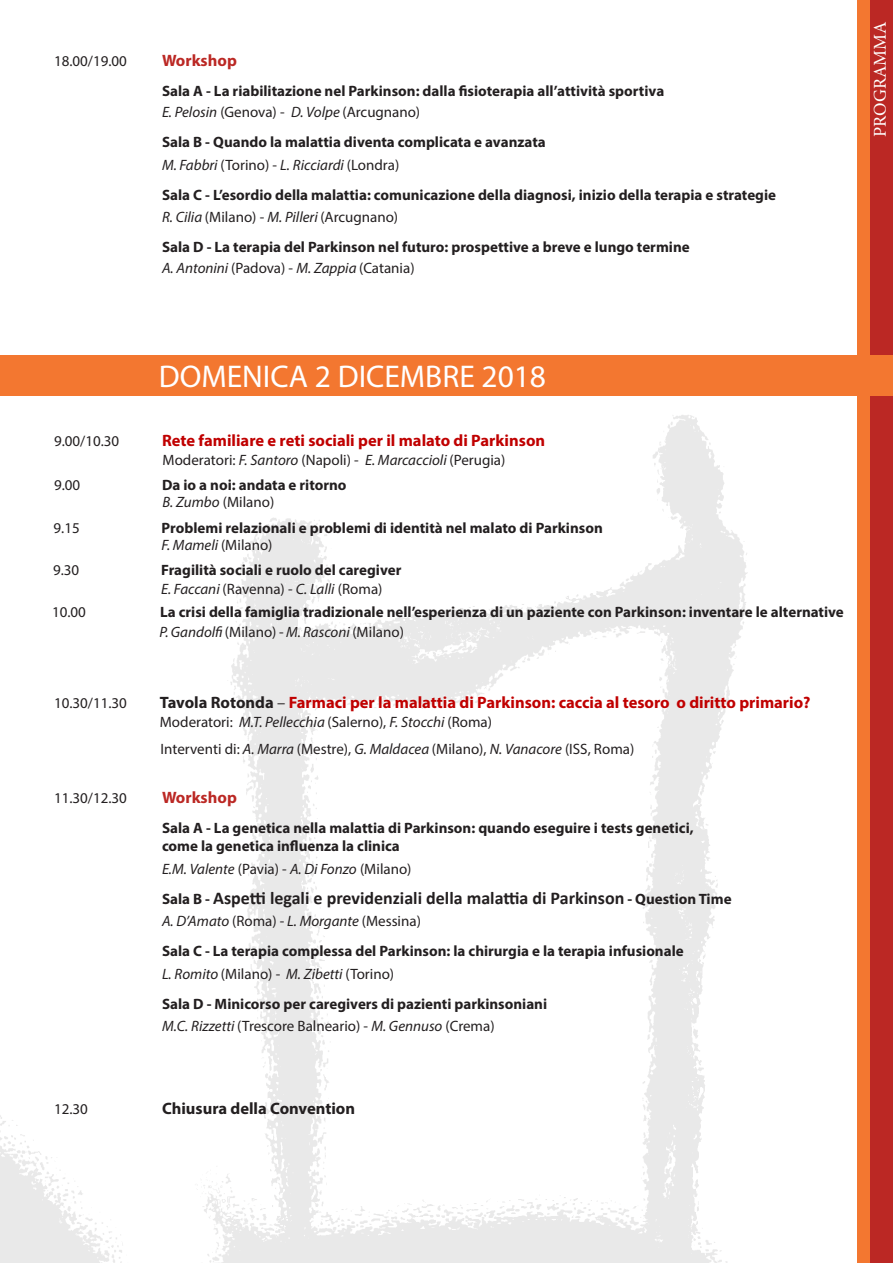
<style>
.page{position:relative;width:893px;height:1263px;background:#fff}
.page>*{position:absolute;margin:0;border:0;box-sizing:border-box;transform-origin:0 0}
.t1{font:31.5px "Myriad Pro";color:#fff}
.t2{font:700 18px "Calibri";color:#231f20}
.t3{font:18px "Minion Pro";color:#fff}
.t4{font:700 16.5px "Myriad Pro";color:#c00000}
.t5{font:700 16.5px "Myriad Pro";color:#231f20}
.t6{font:700 16.5px "Myriad Pro";color:#bb2824}
.t7{font:700 15px/18px "Myriad Pro";color:#231f20}
.List_Paragraph{font:15px "Myriad Pro";color:#231f20}
.List_Paragraph-2{font:italic 15px "Myriad Pro";color:#231f20}
.s1{font-style:italic}
.s2{font-style:normal}
.s3{color:#231f20}
.s4{font-weight:400;color:#231f20}
.s5{font-family:"Myriad Pro";font-size:15px}
</style>
<div class="page">
<img style="left:0;top:395px;width:857px;height:868px">
<div style="left:867px;top:0;width:26px;height:1263px;background:#bb2824"></div>
<div style="left:857px;top:0;width:12px;height:1263px;background:#f37730"></div>
<div style="left:0;top:355px;width:893px;height:40px;background:#f37730"></div>
<p class="List_Paragraph" style="left:54px;top:52px;width:74px">18.00/19.00</p>
<p class="t6" style="left:162px;top:50px;width:76px">Workshop</p>
<p class="t7" style="left:162px;top:82px;width:504px">Sala A - La riabilitazione nel Parkinson: dalla fisioterapia all’attività sportiva</p>
<p class="List_Paragraph" style="left:162px;top:103px;width:260px"><span class="s1">E. Pelosin</span> (Genova) - <span class="s1">D. Volpe</span> (Arcugnano)</p>
<p class="t7" style="left:162px;top:133px;width:385px">Sala B - Quando la malattia diventa complicata e avanzata</p>
<p class="List_Paragraph-2" style="left:162px;top:156px;width:239px">M. Fabbri <span class="s2">(Torino) -</span> L. Ricciardi <span class="s2">(Londra)</span></p>
<p class="t7" style="left:162px;top:185px;width:615px">Sala C - L’esordio della malattia: comunicazione della diagnosi, inizio della terapia e strategie</p>
<p class="List_Paragraph" style="left:162px;top:208px;width:238px"><span class="s1">R. Cilia</span> (Milano) - <span class="s1">M. Pilleri</span> (Arcugnano)</p>
<p class="t7" style="left:162px;top:238px;width:529px">Sala D - La terapia del Parkinson nel futuro: prospettive a breve e lungo termine</p>
<p class="List_Paragraph-2" style="left:162px;top:259px;width:254px">A. Antonini <span class="s2">(Padova) -</span> M. Zappia <span class="s2">(Catania)</span></p>
<p class="t3" style="left:868px;top:137px;width:117px;rotate:-90deg">PROGRAMMA</p>
<p class="t1" style="left:159px;top:357px;width:389px">DOMENICA 2 DICEMBRE 2018</p>
<p class="List_Paragraph" style="left:54px;top:432px;width:67px">9.00/10.30</p>
<p class="t4" style="left:162px;top:430px;width:385px">Rete familiare e reti sociali per il malato di Parkinson</p>
<p class="List_Paragraph" style="left:163px;top:451px;width:344px">Moderatori: <span class="s1">F. Santoro</span> (Napoli) - <span class="s1">E. Marcaccioli</span> (Perugia)</p>
<p class="List_Paragraph" style="left:54px;top:475px;width:28px">9.00</p>
<p class="t7" style="left:162px;top:475px;width:186px">Da io a noi: andata e ritorno</p>
<p class="List_Paragraph" style="left:163px;top:493px;width:113px"><span class="s1">B. Zumbo</span> (Milano)</p>
<p class="List_Paragraph" style="left:54px;top:519px;width:28px">9.15</p>
<p class="t7" style="left:162px;top:518px;width:443px">Problemi relazionali e problemi di identità nel malato di Parkinson</p>
<p class="List_Paragraph-2" style="left:161px;top:536px;width:113px">F. Mameli <span class="s2">(Milano)</span></p>
<p class="List_Paragraph" style="left:53px;top:561px;width:28px">9.30</p>
<p class="t7" style="left:161px;top:561px;width:242px">Fragilità sociali e ruolo del caregiver</p>
<p class="List_Paragraph-2" style="left:161px;top:579px;width:223px">E. Faccani <span class="s2">(Ravenna) -</span> C. Lalli <span class="s2">(Roma)</span></p>
<p class="List_Paragraph" style="left:52px;top:603px;width:35px">10.00</p>
<p class="t7" style="left:160px;top:602px;width:685px">La crisi della famiglia tradizionale nell’esperienza di un paziente con Parkinson: inventare le alternative</p>
<p class="List_Paragraph-2" style="left:160px;top:623px;width:246px">P. Gandolfi <span class="s2">(Milano) -</span> M. Rasconi <span class="s2">(Milano)</span></p>
<p class="List_Paragraph" style="left:54px;top:694px;width:74px">10.30/11.30</p>
<p class="t4" style="left:160px;top:692px;width:652px"><span class="s3">Tavola Rotonda</span> <span class="s4">–</span> Farmaci per la malattia di Parkinson: caccia al tesoro o diritto primario?</p>
<p class="List_Paragraph" style="left:160px;top:712px;width:334px">Moderatori: <span class="s1">M.T. Pellecchia</span> (Salerno), <span class="s1">F. Stocchi</span> (Roma)</p>
<p class="List_Paragraph" style="left:161px;top:739px;width:475px">Interventi di: <span class="s1">A. Marra</span> (Mestre), <span class="s1">G. Maldacea</span> (Milano), <span class="s1">N. Vanacore</span> (ISS, Roma)</p>
<p class="List_Paragraph" style="left:54px;top:789px;width:74px">11.30/12.30</p>
<p class="t6" style="left:162px;top:787px;width:76px">Workshop</p>
<p class="t7" style="left:162px;top:818px;width:533px">Sala A - La genetica nella malattia di Parkinson: quando eseguire i tests genetici, come la genetica influenza la clinica</p>
<p class="List_Paragraph-2" style="left:162px;top:859px;width:251px">E.M. Valente <span class="s2">(Pavia) -</span> A. Di Fonzo <span class="s2">(Milano)</span></p>
<p class="t2" style="left:162px;top:885px;width:571px"><span class="s5">Sala B -</span> Aspetti legali e previdenziali della malattia di Parkinson <span class="s5">- Question Time</span></p>
<p class="List_Paragraph-2" style="left:162px;top:912px;width:260px">A. D’Amato <span class="s2">(Roma) -</span> L. Morgante <span class="s2">(Messina)</span></p>
<p class="t7" style="left:162px;top:941px;width:523px">Sala C - La terapia complessa del Parkinson: la chirurgia e la terapia infusionale</p>
<p class="List_Paragraph-2" style="left:162px;top:964px;width:234px">L. Romito <span class="s2">(Milano) -</span> M. Zibetti <span class="s2">(Torino)</span></p>
<p class="t7" style="left:162px;top:994px;width:387px">Sala D - Minicorso per caregivers di pazienti parkinsoniani</p>
<p class="List_Paragraph" style="left:162px;top:1017px;width:334px"><span class="s1">M.C. Rizzetti</span> (Trescore Balneario) - <span class="s1">M. Gennuso</span> (Crema)</p>
<p class="List_Paragraph" style="left:54px;top:1099px;width:35px">12.30</p>
<p class="t5" style="left:162px;top:1097px;width:195px">Chiusura della Convention</p>
</div>
